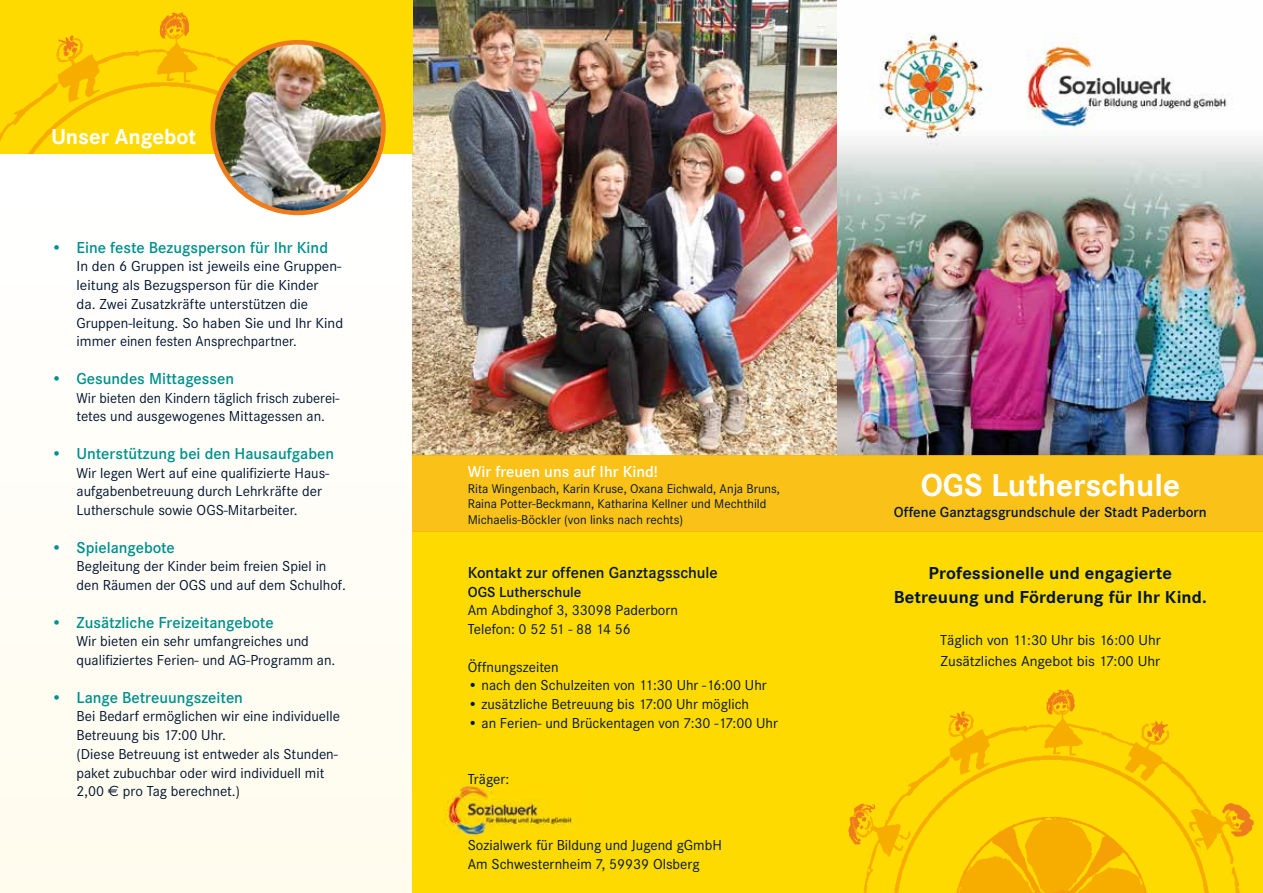
<style>
.page{position:relative;width:1263px;height:893px;background:#fff}
.page>*{position:absolute;margin:0;border:0;box-sizing:border-box;transform-origin:0 0}
.t1{font:700 33px "Corporate S";color:#fff}
.t2{font:700 22.5px "Corporate S";color:#fff}
.t3{font:700 18px/24px "Corporate S";letter-spacing:.005em;color:#001631;text-align:center}
.t4{font:600 16.5px "Corporate S";color:#00908d}
.t5{font:600 16.5px "Corporate S";color:#001631}
.t6{font:600 16.5px "Corporate S";color:#fff}
.t7{font:15px/18.8px "Corporate S";color:#001631}
.t8{font:600 15px "Corporate S";color:#001631}
.t9{font:13.2px/15.3px "Corporate S";color:#001631}
.s1{font-family:"Euro Sans"}
</style>
<div class="page">
<div style="left:0;top:192px;width:1263px;height:701px;background:#fffdf6"></div>
<img style="left:412px;top:0;width:851px;height:455px">
<div style="left:0;top:0;width:412px;height:153px;background:#ffda00"></div>
<img style="left:0;top:13px;width:386px;height:140px">
<div style="left:412px;top:531px;width:851px;height:362px;background:#ffda00"></div>
<img style="left:848px;top:690px;width:406px;height:203px">
<div style="left:412px;top:455px;width:851px;height:76px;background:#fac119"></div>
<img style="left:213px;top:42px;width:170px;height:171px;border-radius:85px">
<div style="left:210px;top:40px;width:176px;height:175px;border:5px solid #ee7b1c;border-radius:50%"></div>
<img style="left:443px;top:782px;width:131px;height:55px">
<h2 class="t2" style="left:51px;top:123px;width:147px">Unser Angebot</h2>
<p class="t4" style="left:51px;top:238px;width:279px">• Eine feste Bezugsperson für Ihr Kind</p>
<p class="t7" style="left:77px;top:257px;width:268px">In den 6 Gruppen ist jeweils eine Gruppen&shy;leitung als Bezugsperson für die Kinder<br>da. Zwei Zusatzkräfte unterstützen die Gruppen-leitung. So haben Sie und Ihr Kind immer einen festen Ansprechpartner.</p>
<p class="t4" style="left:51px;top:369px;width:185px">• Gesundes Mittagessen</p>
<p class="t7" style="left:77px;top:388px;width:264px">Wir bieten den Kindern täglich frisch zuberei&shy;tetes und ausgewogenes Mittagessen an.</p>
<p class="t4" style="left:51px;top:444px;width:285px">• Unterstützung bei den Hausaufgaben</p>
<p class="t7" style="left:77px;top:463px;width:254px">Wir legen Wert auf eine qualifizierte Haus&shy;aufgabenbetreuung durch Lehrkräfte der<br>Lutherschule sowie OGS-Mitarbeiter.</p>
<p class="t4" style="left:51px;top:538px;width:125px">• Spielangebote</p>
<p class="t7" style="left:77px;top:557px;width:271px">Begleitung der Kinder beim freien Spiel in den Räumen der OGS und auf dem Schulhof.</p>
<p class="t4" style="left:51px;top:613px;width:224px">• Zusätzliche Freizeitangebote</p>
<p class="t7" style="left:77px;top:632px;width:260px">Wir bieten ein sehr umfangreiches und qualifiziertes Ferien- und AG-Programm an.</p>
<p class="t4" style="left:51px;top:688px;width:193px">• Lange Betreuungszeiten</p>
<p class="t7" style="left:77px;top:707px;width:265px">Bei Bedarf ermöglichen wir eine individuelle Betreuung bis 17:00 Uhr.<br>(Diese Betreuung ist entweder als Stunden&shy;paket zubuchbar oder wird individuell mit 2,00 <span class="s1">a</span> pro Tag berechnet.)</p>
<p class="t6" style="left:468px;top:462px;width:192px">Wir freuen uns auf Ihr Kind!</p>
<p class="t9" style="left:468px;top:481px;width:314px">Rita Wingenbach, Karin Kruse, Oxana Eichwald, Anja Bruns,<br>Raina Potter-Beckmann, Katharina Kellner und Mechthild<br>Michaelis-Böckler (von links nach rechts)</p>
<p class="t5" style="left:468px;top:563px;width:252px">Kontakt zur offenen Ganztagsschule</p>
<p class="t8" style="left:468px;top:583px;width:115px">OGS Lutherschule</p>
<p class="t7" style="left:468px;top:601px;width:212px">Am Abdinghof 3, 33098 Paderborn<br>Telefon: 0 52 51 - 88 14 56</p>
<p class="t7" style="left:468px;top:657px;width:92px">Öffnungszeiten</p>
<p class="t7" style="left:468px;top:676px;width:300px">• nach den Schulzeiten von 11:30 Uhr -16:00 Uhr</p>
<p class="t7" style="left:468px;top:695px;width:283px">• zusätzliche Betreuung bis 17:00 Uhr möglich</p>
<p class="t7" style="left:468px;top:714px;width:312px">• an Ferien- und Brückentagen von 7:30 -17:00 Uhr</p>
<p class="t7" style="left:468px;top:770px;width:43px">Träger:</p>
<p class="t7" style="left:468px;top:836px;width:256px">Sozialwerk für Bildung und Jugend gGmbH<br>Am Schwesternheim 7, 59939 Olsberg</p>
<h1 class="t1" style="left:921px;top:466px;width:261px">OGS Lutherschule</h1>
<p class="t8" style="left:894px;top:503px;width:314px">Offene Ganztagsgrundschule der Stadt Paderborn</p>
<p class="t3" style="left:894px;top:561px;width:314px">Professionelle und engagierte<br>Betreuung und Förderung für Ihr Kind.</p>
<p class="t7" style="left:940px;top:629px;width:222px;line-height:21px">Täglich von 11:30 Uhr bis 16:00 Uhr<br>Zusätzliches Angebot bis 17:00 Uhr</p>
</div>
